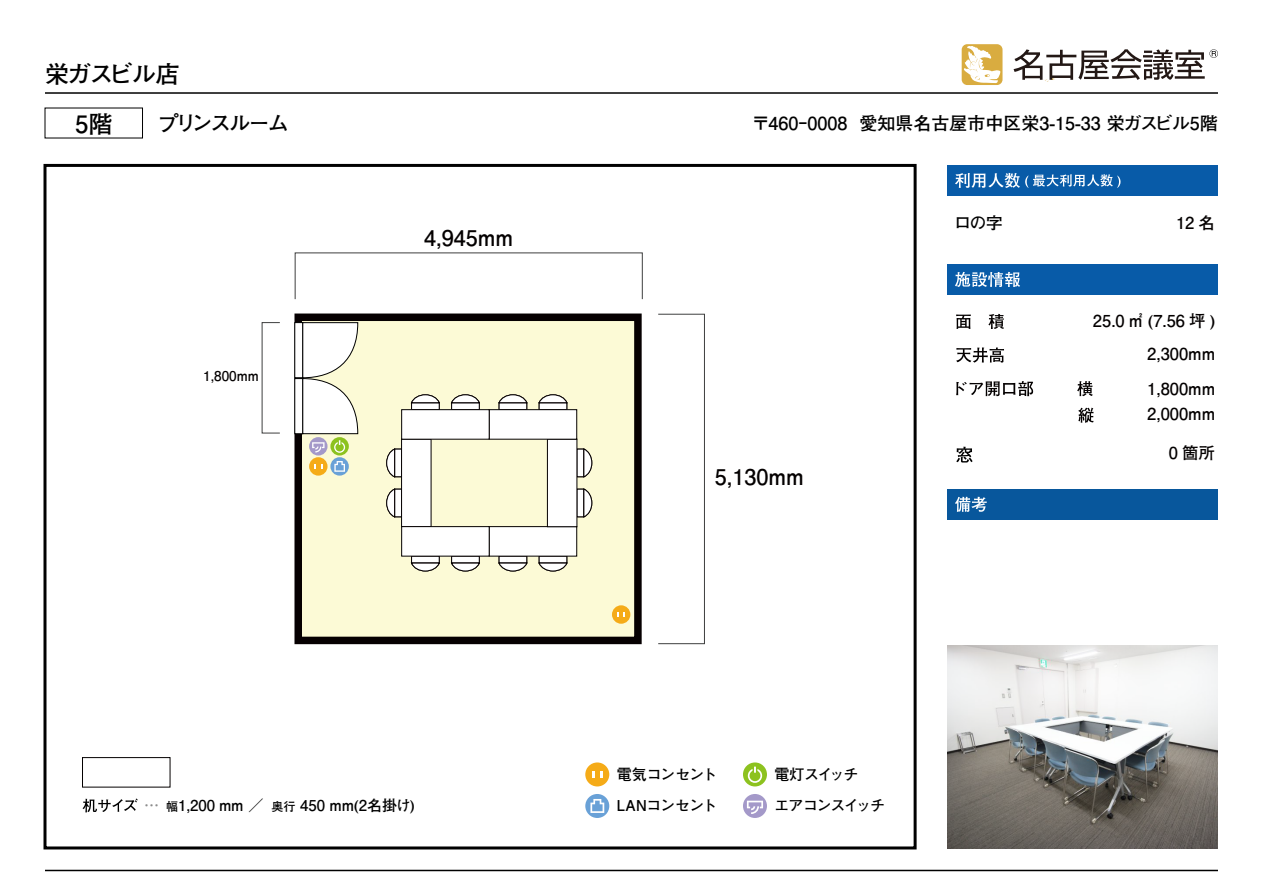
<style>
.page{position:relative;width:1263px;height:893px;background:#fff}
.page>*{position:absolute;margin:0;border:0;box-sizing:border-box;transform-origin:0 0}
.t1{font:700 24px/49.5px "Futo Go B101 Pr 6 N";letter-spacing:-.06em;color:#000}
.t2{font:700 21.6px "Futo Go B101 Pr 6 N";color:#040000}
.t3{font:700 21px "Futo Go B101 Pr 6 N";letter-spacing:-.12em;color:#000}
.t4{font:700 18px "Futo Go B101 Pr 6 N";color:#000}
.t5{font:700 16.5px/25.7px "Futo Go B101 Pr 6 N";color:#040000}
.t6{font:700 16.5px "Futo Go B101 Pr 6 N";color:#000}
.t7{font:700 15px "Futo Go B101 Pr 6 N";color:#000}
.t8{font:700 15px/31.5px "Futo Go B101 Pr 6 N";letter-spacing:-.055em;color:#000}
.t9{font:700 15px "Futo Go B101 Pr 6 N";letter-spacing:-.035em;color:#000}
.t10{font:700 13.5px "Futo Go B101 Pr 6 N";color:#040000}
.s1{color:#8c8c8c}
.s2{font-size:12px}
.s3{font-family:"Koz Go Pr 6 N";font-weight:400}
</style>
<div class="page">
<div style="left:44px;top:164px;width:872px;height:685px;background:#fff;border:3px solid #000"></div>
<hr style="left:45px;top:870px;width:1173px;height:1px;background:#000">
<div style="left:962px;top:44px;width:40px;height:41px;background:#d9ac40;border-radius:6px"></div>
<svg style="left:964px;top:46px;width:37px;height:37px"></svg>
<svg style="left:1013px;top:49px;width:205px;height:33px"></svg>
<hr style="left:45px;top:92px;width:1173px;height:2px;background:#000">
<div style="left:948px;top:264px;width:270px;height:30px;background:#085ba8"></div>
<div style="left:948px;top:165px;width:270px;height:30px;background:#085ba8"></div>
<svg style="left:956px;top:314px;width:15px;height:15px"></svg>
<svg style="left:988px;top:314px;width:16px;height:15px"></svg>
<svg style="left:956px;top:347px;width:48px;height:16px"></svg>
<svg style="left:955px;top:173px;width:165px;height:15px"></svg>
<svg style="left:955px;top:272px;width:65px;height:15px"></svg>
<svg style="left:956px;top:447px;width:16px;height:15px"></svg>
<div style="left:948px;top:489px;width:270px;height:30px;background:#08579c"></div>
<svg style="left:955px;top:497px;width:32px;height:15px"></svg>
<img style="left:948px;top:646px;width:270px;height:202px">
<svg style="left:82px;top:798px;width:56px;height:14px"></svg>
<div style="left:585px;top:794px;width:24px;height:24px;background:#69a1d7;border-radius:50%"></div>
<svg style="left:590px;top:799px;width:14px;height:14px"></svg>
<div style="left:585px;top:762px;width:24px;height:24px;background:#f5ab18;border-radius:50%"></div>
<svg style="left:592px;top:771px;width:2px;height:7px"></svg>
<svg style="left:600px;top:771px;width:3px;height:7px"></svg>
<div style="left:743px;top:762px;width:24px;height:24px;background:#8dc21f;border-radius:50%"></div>
<svg style="left:748px;top:767px;width:14px;height:16px"></svg>
<div style="left:743px;top:794px;width:24px;height:24px;background:#a499c9;border-radius:50%"></div>
<svg style="left:747px;top:801px;width:16px;height:13px"></svg>
<svg style="left:956px;top:381px;width:77px;height:15px"></svg>
<svg style="left:1077px;top:381px;width:16px;height:15px"></svg>
<svg style="left:1078px;top:408px;width:16px;height:15px"></svg>
<div style="left:82px;top:757px;width:88px;height:30px;background:#fff;border:1px solid #040000"></div>
<div style="left:294px;top:313px;width:348px;height:331px;background:#fcfad6;border:8px solid #060001"></div>
<div style="left:658px;top:314px;width:47px;height:330px;border:1px solid #3e3f3f"></div>
<svg style="left:330px;top:457px;width:19px;height:19px"></svg>
<svg style="left:334px;top:461px;width:11px;height:11px"></svg>
<div style="left:309px;top:457px;width:18px;height:19px;background:#f5ab18;border-radius:50%"></div>
<svg style="left:314px;top:464px;width:8px;height:5px"></svg>
<div style="left:612px;top:605px;width:18px;height:19px;background:#f5ab18;border-radius:50%"></div>
<svg style="left:617px;top:612px;width:8px;height:5px"></svg>
<svg style="left:330px;top:437px;width:19px;height:19px"></svg>
<svg style="left:334px;top:440px;width:11px;height:13px"></svg>
<svg style="left:309px;top:437px;width:18px;height:19px"></svg>
<svg style="left:312px;top:442px;width:12px;height:10px"></svg>
<div style="left:539px;top:556px;width:28px;height:7px;background:#fff;border:1px solid #060001"></div>
<svg style="left:538px;top:562px;width:30px;height:10px"></svg>
<div style="left:499px;top:556px;width:28px;height:7px;background:#fff;border:1px solid #060001"></div>
<svg style="left:498px;top:562px;width:30px;height:10px"></svg>
<div style="left:489px;top:526px;width:88px;height:30px;background:#fff;border:1px solid #040000"></div>
<svg style="left:394px;top:489px;width:8px;height:28px"></svg>
<svg style="left:386px;top:488px;width:9px;height:30px"></svg>
<svg style="left:394px;top:449px;width:8px;height:28px"></svg>
<svg style="left:386px;top:448px;width:9px;height:30px"></svg>
<div style="left:401px;top:439px;width:30px;height:88px;background:#fff;border:1px solid #040000"></div>
<svg style="left:576px;top:489px;width:8px;height:28px"></svg>
<svg style="left:583px;top:488px;width:9px;height:30px"></svg>
<svg style="left:576px;top:449px;width:8px;height:28px"></svg>
<svg style="left:583px;top:448px;width:9px;height:30px"></svg>
<div style="left:547px;top:439px;width:30px;height:88px;background:#fff;border:1px solid #040000"></div>
<div style="left:451px;top:556px;width:29px;height:7px;background:#fff;border:1px solid #060001"></div>
<svg style="left:450px;top:562px;width:30px;height:10px"></svg>
<div style="left:411px;top:556px;width:29px;height:7px;background:#fff;border:1px solid #060001"></div>
<svg style="left:410px;top:562px;width:30px;height:10px"></svg>
<div style="left:401px;top:526px;width:89px;height:30px;background:#fff;border:1px solid #040000"></div>
<svg style="left:539px;top:402px;width:28px;height:8px"></svg>
<svg style="left:538px;top:394px;width:30px;height:9px"></svg>
<svg style="left:499px;top:402px;width:28px;height:8px"></svg>
<svg style="left:498px;top:394px;width:30px;height:9px"></svg>
<div style="left:489px;top:409px;width:88px;height:31px;background:#fff;border:1px solid #040000"></div>
<div style="left:451px;top:402px;width:29px;height:8px;background:#fff;border:1px solid #060001"></div>
<svg style="left:451px;top:394px;width:29px;height:9px"></svg>
<div style="left:411px;top:402px;width:29px;height:8px;background:#fff;border:1px solid #060001"></div>
<svg style="left:411px;top:394px;width:29px;height:9px"></svg>
<div style="left:401px;top:409px;width:89px;height:31px;background:#fff;border:1px solid #040000"></div>
<div style="left:294px;top:322px;width:9px;height:56px;background:#fff;border:1px solid #000"></div>
<svg style="left:302px;top:322px;width:56px;height:112px"></svg>
<div style="left:294px;top:378px;width:9px;height:56px;background:#fff;border:1px solid #000"></div>
<h1 class="t1" style="left:75px;top:48px;width:106px;text-indent:-30px">栄ガスビル店<br>5階</h1>
<p class="t3" style="left:158px;top:106px;width:132px">プリンスルーム</p>
<p class="t10" style="left:203px;top:365px;width:57px">1,800mm</p>
<h2 class="t2" style="left:424px;top:221px;width:91px">4,945mm</h2>
<p class="t4" style="left:752px;top:109px;width:468px">〒460ｰ0008 愛知県名古屋市中区栄3-15-33 栄ガスビル5階</p>
<p class="t6" style="left:955px;top:210px;width:49px">ロの字</p>
<p class="t5" style="left:1176px;top:210px;width:40px">12 名</p>
<p class="t5" style="left:1093px;top:307px;width:124px">25.0 ㎡ (7.56 坪 )</p>
<p class="t5" style="left:1147px;top:340px;width:69px">2,300mm</p>
<p class="t5" style="left:1147px;top:375px;width:69px">1,800mm<br>2,000mm</p>
<h2 class="t2" style="left:715px;top:459px;width:91px">5,130mm</h2>
<p class="t5" style="left:1169px;top:439px;width:48px">0 箇所</p>
<p class="t7" style="left:144px;top:794px;width:272px"><span class="s1">…</span> <span class="s2">幅</span>1,200 ｍｍ <span class="s3">／</span> <span class="s2">奥行</span> 450 ｍｍ(2名掛け)</p>
<p class="t9" style="left:617px;top:762px;width:102px">電気コンセント</p>
<p class="t8" style="left:774px;top:758px;width:112px">電灯スイッチ<br>エアコンスイッチ</p>
<p class="t8" style="left:617px;top:789px;width:102px">LANコンセント</p>
</div>
